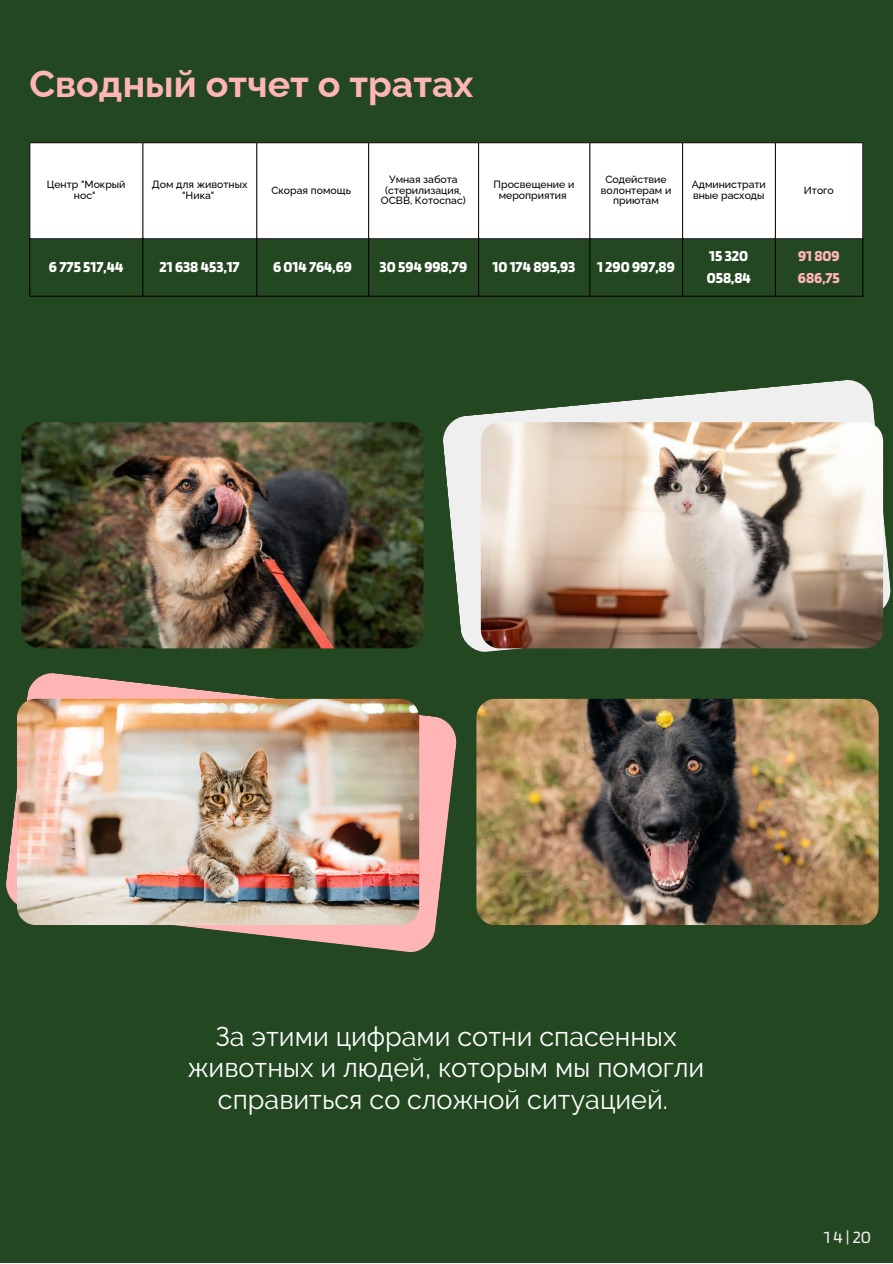
<style>
.page{position:relative;width:893px;height:1264px;background:#fff}
.page>*{position:absolute;margin:0;border:0;box-sizing:border-box;transform-origin:0 0}
.t1{font:700 37.5px "Raleway";color:#ffb5b5}
.t2{font:27px/31.5px "Raleway";color:#fff;text-align:center}
.t3{font:18px "Blinker";color:#efefef}
.t4{font:700 15.9px/21.9px "Blinker";color:#fff}
.t5{font:700 15.9px/21.9px "Blinker";color:#ffb5b5}
.t6{font:500 10.5px/10.5px "Raleway";color:#000;text-align:center}
</style>
<div class="page">
<div style="left:0;top:0;width:892px;height:1262px;background:#234721"></div>
<div style="left:30px;top:143px;width:832px;height:95px;background:#fff"></div>
<hr style="left:29px;top:143px;width:1px;height:153px;background:#000">
<hr style="left:142px;top:143px;width:1px;height:153px;background:#000">
<hr style="left:256px;top:143px;width:1px;height:153px;background:#000">
<hr style="left:368px;top:143px;width:1px;height:153px;background:#000">
<hr style="left:478px;top:143px;width:1px;height:153px;background:#000">
<hr style="left:589px;top:143px;width:1px;height:153px;background:#000">
<hr style="left:682px;top:143px;width:1px;height:153px;background:#000">
<hr style="left:774px;top:143px;width:1px;height:153px;background:#000">
<hr style="left:862px;top:143px;width:1px;height:153px;background:#000">
<hr style="left:29px;top:142px;width:834px;height:1px;background:#000">
<hr style="left:29px;top:238px;width:834px;height:1px;background:#000">
<hr style="left:29px;top:296px;width:834px;height:1px;background:#000">
<svg style="left:6px;top:673px;width:451px;height:279px"></svg>
<img style="left:17px;top:698px;width:402px;height:227px;border-radius:19px">
<img style="left:476px;top:698px;width:402px;height:227px;border-radius:19px">
<svg style="left:443px;top:380px;width:448px;height:272px;fill:#efefef"></svg>
<img style="left:21px;top:422px;width:402px;height:226px;border-radius:19px">
<img style="left:481px;top:422px;width:402px;height:226px;border-radius:19px">
<p class="t1" style="left:29px;top:62px;width:445px">Сводный отчет о тратах</p>
<p class="t6" style="left:47px;top:179px;width:80px">Центр "Мокрый нос"</p>
<p class="t6" style="left:152px;top:179px;width:97px">Дом для животных "Ника"</p>
<p class="t6" style="left:271px;top:185px;width:81px">Скорая помощь</p>
<p class="t6" style="left:389px;top:174px;width:70px">Умная забота</p>
<p class="t6" style="left:381px;top:185px;width:86px">(стерилизация,<br>ОСВВ, Котоспас)</p>
<p class="t6" style="left:493px;top:179px;width:82px">Просвещение и мероприятия</p>
<p class="t6" style="left:600px;top:174px;width:72px">Содействие волонтерам и приютам</p>
<p class="t6" style="left:691px;top:179px;width:76px;text-align:left">Администрати вные расходы</p>
<p class="t6" style="left:803px;top:185px;width:31px">Итого</p>
<p class="t4" style="left:49px;top:255px;width:76px">6 775 517,44</p>
<p class="t4" style="left:159px;top:255px;width:82px">21 638 453,17</p>
<p class="t4" style="left:273px;top:255px;width:80px">6 014 764,69</p>
<p class="t4" style="left:379px;top:255px;width:89px">30 594 998,79</p>
<p class="t4" style="left:492px;top:255px;width:84px">10 174 895,93</p>
<p class="t4" style="left:597px;top:255px;width:79px">1 290 997,89</p>
<p class="t4" style="left:706px;top:244px;width:46px">15 320<br>058,84</p>
<p class="t5" style="left:797px;top:244px;width:43px">91 809<br>686,75</p>
<p class="t2" style="left:188px;top:1020px;width:517px">За этими цифрами сотни спасенных животных и людей, которым мы помогли справиться со сложной ситуацией.</p>
<p class="t3" style="left:823px;top:1225px;width:49px">14|20</p>
</div>
